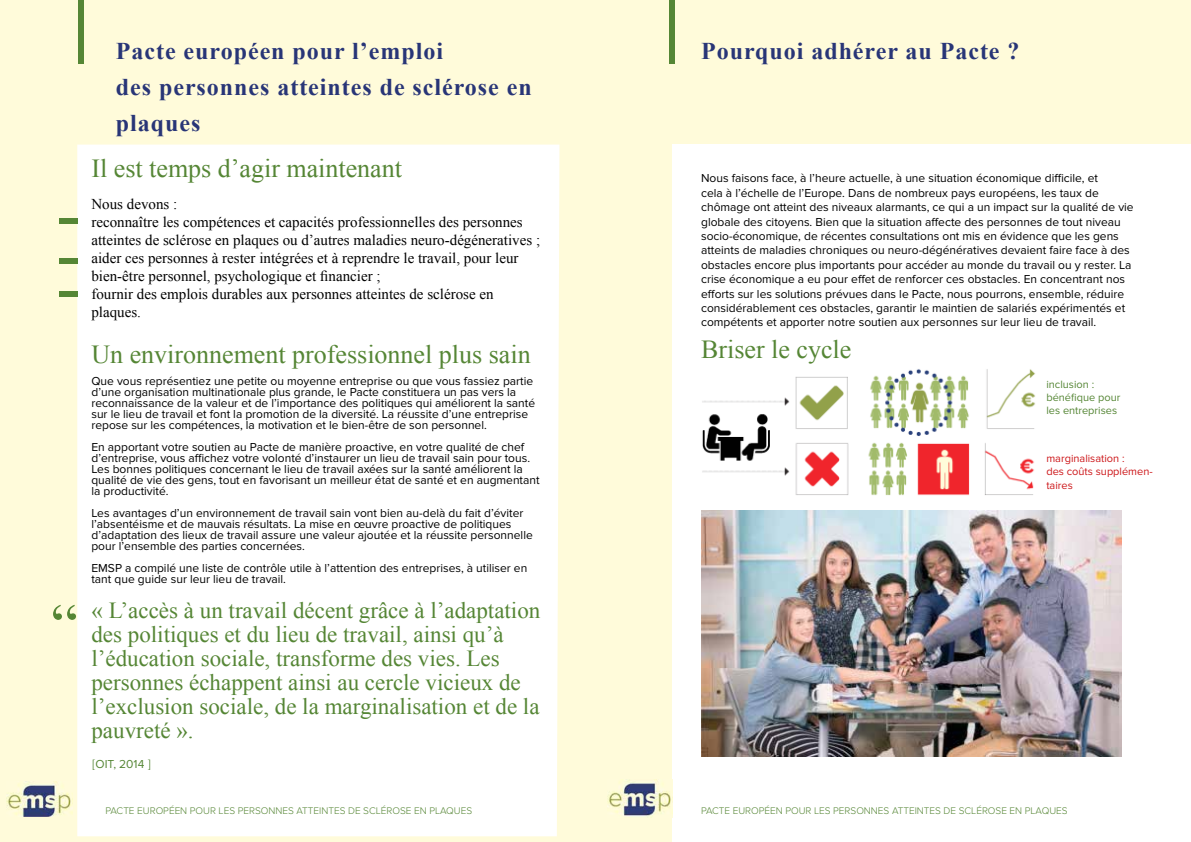
<style>
.page{position:relative;width:1191px;height:842px;background:#fff}
.page>*{position:absolute;margin:0;border:0;box-sizing:border-box;transform-origin:0 0}
.t1{font:60px "Times New Roman";color:#558635}
.t2{font:26px "Times New Roman";color:#558635}
.t3{font:700 24px/36px "Times New Roman";letter-spacing:.04em;color:#283577}
.t4{font:23px/24px "Times New Roman";color:#558635}
.t5{font:15px/18px "Times New Roman";color:#000}
.t6{font:12px/11px "Proxima Nova";color:#000}
.t7{font:12px "Proxima Nova";color:#558635}
.t8{font:11px/13.2px "Proxima Nova";color:#cd171a}
.t9{font:11px/13.2px "Proxima Nova";color:#558635}
.t10{font:300 10px "Proxima Nova";color:#558635}
.s1{font-family:"Minion Pro"}
</style>
<div class="page">
<div style="left:0;top:0;width:598px;height:842px;background:#fffbda"></div>
<div style="left:595px;top:0;width:596px;height:842px;background:#fffbda"></div>
<div style="left:77px;top:145px;width:482px;height:691px;background:#fff"></div>
<img style="left:7px;top:781px;width:65px;height:36px">
<div style="left:673px;top:145px;width:518px;height:697px;background:#fff"></div>
<div style="left:78px;top:0;width:5px;height:64px;background:#558635"></div>
<div style="left:669px;top:0;width:5px;height:64px;background:#558635"></div>
<img style="left:702px;top:369px;width:333px;height:127px">
<img style="left:701px;top:511px;width:420px;height:245px">
<div style="left:59px;top:259px;width:18px;height:5px;background:#558635"></div>
<div style="left:59px;top:291px;width:18px;height:5px;background:#558635"></div>
<div style="left:59px;top:218px;width:18px;height:6px;background:#558635"></div>
<img style="left:607px;top:780px;width:66px;height:38px">
<h1 class="t1" style="left:78px;top:640px;width:28px;rotate:-180deg">”</h1>
<h3 class="t3" style="left:116px;top:32px;width:417px">Pacte européen pour l’emploi<br>des personnes atteintes de sclérose en plaques</h3>
<h2 class="t2" style="left:91px;top:151px;width:312px">Il est temps d’agir maintenant</h2>
<p class="t5" style="left:91px;top:195px;width:450px">Nous devons :<br>reconnaître les compétences et capacités professionnelles des personnes atteintes de sclérose en plaques ou d’autres maladies neuro-dégéneratives ; aider ces personnes à rester intégrées et à reprendre le travail, pour leur bien-être personnel, psychologique et financier ;<br>fournir des emplois durables aux personnes atteintes de sclérose en plaques.</p>
<h2 class="t2" style="left:91px;top:337px;width:441px">Un environnement professionnel plus sain</h2>
<p class="t6" style="left:91px;top:375px;width:445px">Que vous représentiez une petite ou moyenne entreprise ou que vous fassiez partie d’une organisation multinationale plus grande, le Pacte constituera un pas vers la reconnaissance de la valeur et de l’importance des politiques qui améliorent la santé sur le lieu de travail et font la promotion de la diversité. La réussite d’une entreprise repose sur les compétences, la motivation et le bien-être de son personnel.</p>
<p class="t6" style="left:91px;top:441px;width:450px">En apportant votre soutien au Pacte de manière proactive, en votre qualité de chef d’entreprise, vous affichez votre volonté d’instaurer un lieu de travail sain pour tous.<br>Les bonnes politiques concernant le lieu de travail axées sur la santé améliorent la qualité de vie des gens, tout en favorisant un meilleur état de santé et en augmentant la productivité.</p>
<p class="t6" style="left:91px;top:507px;width:443px">Les avantages d’un environnement de travail sain vont bien au-delà du fait d’éviter l’absentéisme et de mauvais résultats. La mise en œuvre proactive de politiques d’adaptation des lieux de travail assure une valeur ajoutée et la réussite personnelle pour l’ensemble des parties concernées.</p>
<p class="t6" style="left:91px;top:562px;width:437px">EMSP a compilé une liste de contrôle utile à l’attention des entreprises, à utiliser en tant que guide sur leur lieu de travail.</p>
<p class="t4" style="left:91px;top:598px;width:450px">« L’accès à un travail décent grâce à l’adaptation des politiques et du lieu de travail, ainsi qu’à l’éducation sociale, transforme des vies. Les personnes échappent ainsi au cercle vicieux de l’exclusion sociale, de la marginalisation et de la pauvreté ».</p>
<p class="t7" style="left:91px;top:757px;width:62px"><span class="s1">[</span>OIT, 2014 <span class="s1">]</span></p>
<p class="t10" style="left:106px;top:805px;width:368px">PACTE EUROPÉEN POUR LES PERSONNES ATTEINTES DE SCLÉROSE EN PLAQUES</p>
<h3 class="t3" style="left:701px;top:32px;width:320px">Pourquoi adhérer au Pacte ?</h3>
<p class="t6" style="left:701px;top:171px;width:434px;line-height:14.4px">Nous faisons face, à l’heure actuelle, à une situation économique difficile, et<br>cela à l’échelle de l’Europe. Dans de nombreux pays européens, les taux de chômage ont atteint des niveaux alarmants, ce qui a un impact sur la qualité de vie globale des citoyens. Bien que la situation affecte des personnes de tout niveau socio-économique, de récentes consultations ont mis en évidence que les gens atteints de maladies chroniques ou neuro-dégénératives devaient faire face à des obstacles encore plus importants pour accéder au monde du travail ou y rester. La crise économique a eu pour effet de renforcer ces obstacles. En concentrant nos efforts sur les solutions prévues dans le Pacte, nous pourrons, ensemble, réduire considérablement ces obstacles, garantir le maintien de salariés expérimentés et compétents et apporter notre soutien aux personnes sur leur lieu de travail.</p>
<h2 class="t2" style="left:701px;top:331px;width:152px">Briser le cycle</h2>
<p class="t9" style="left:1046px;top:378px;width:76px">inclusion : bénéfique pour les entreprises</p>
<p class="t8" style="left:1046px;top:452px;width:108px">marginalisation :<br>des coûts supplémen&shy;taires</p>
<p class="t10" style="left:701px;top:805px;width:368px">PACTE EUROPÉEN POUR LES PERSONNES ATTEINTES DE SCLÉROSE EN PLAQUES</p>
</div>
